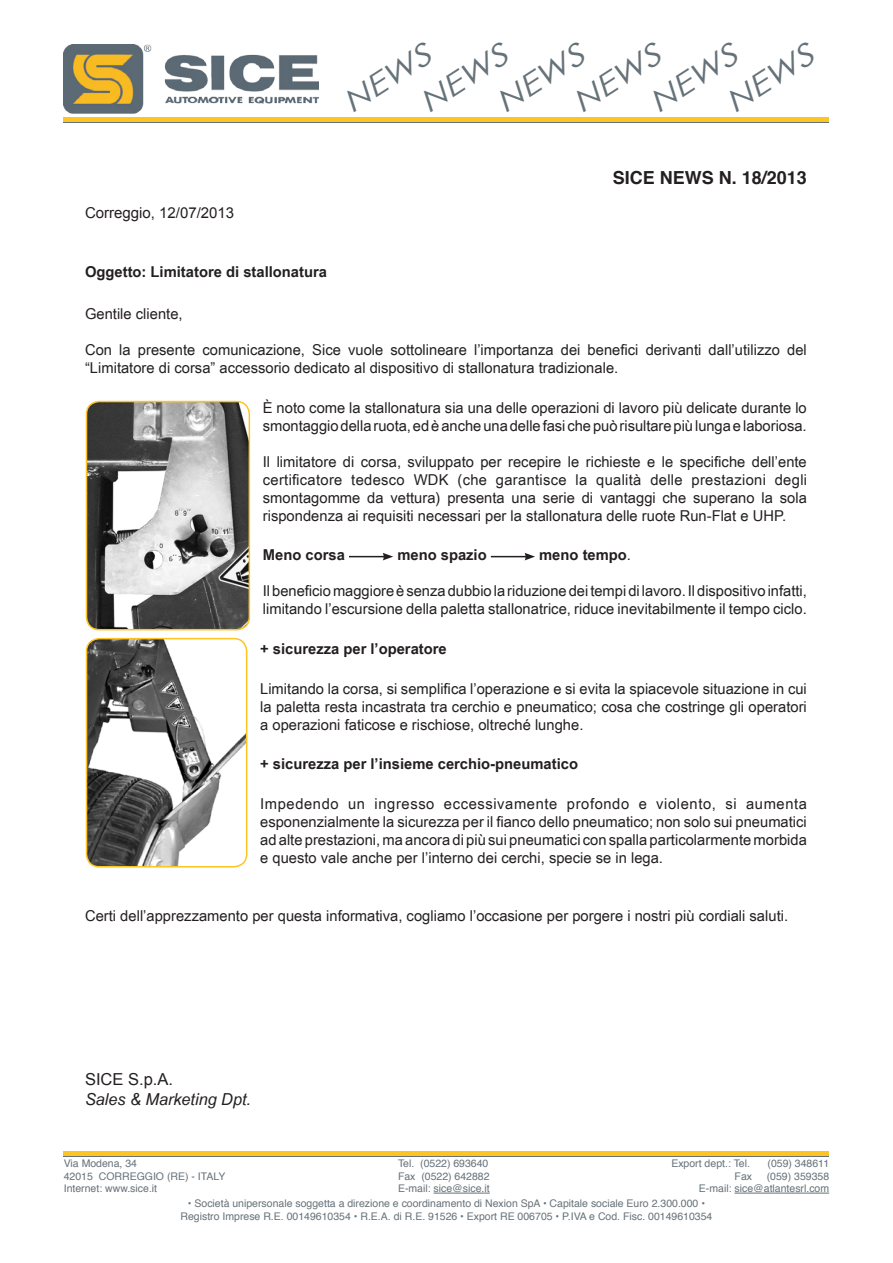
<style>
.page{position:relative;width:893px;height:1263px;background:#fff}
.page>*{position:absolute;margin:0;border:0;box-sizing:border-box;transform-origin:0 0}
.t1{font:italic 30px "Century Gothic";color:#667279;scale:1.2 1}
.t2{font:700 18px "Helvetica";color:#231f20}
.t3{font:italic 16.5px "Arial Narrow";color:#231f20;scale:1.2 1}
.t4{font:16.5px "Arial";color:#231f20}
.Corpo_del_testo{font:15px/18px "Arial Narrow";color:#231f20;scale:1.2 1}
.Corpo_del_testo-2{font:700 15px "Arial Narrow";color:#231f20;scale:1.2 1}
.t5{font:15px "Arial";color:#231f20}
.t6{font:10.5px "Helvetica";color:#667279}
.s1{font-weight:400}
</style>
<div class="page">
<img style="left:64px;top:45px;width:254px;height:69px">
<svg style="left:64px;top:121px;width:765px;height:2px;background:#b29b4d"></svg>
<hr style="left:64px;top:117px;width:765px;height:4px;background:#fec422">
<svg style="left:64px;top:1155px;width:765px;height:2px;background:#b29b4d"></svg>
<hr style="left:64px;top:1151px;width:765px;height:4px;background:#fec422">
<hr style="left:434px;top:1193px;width:56px;height:1px;background:#667279">
<hr style="left:734px;top:1193px;width:95px;height:1px;background:#667279">
<img style="left:86px;top:401px;width:163px;height:229px">
<div style="left:86px;top:401px;width:164px;height:229px;border:2px solid #fec422;border-radius:13px"></div>
<img style="left:87px;top:639px;width:160px;height:228px">
<div style="left:86px;top:638px;width:161px;height:229px;border:2px solid #fec422;border-radius:13px"></div>
<hr style="left:349px;top:556px;width:36px;height:1px;background:#231f20">
<svg style="left:383px;top:553px;width:10px;height:7px"></svg>
<hr style="left:491px;top:556px;width:36px;height:1px;background:#231f20">
<svg style="left:525px;top:553px;width:10px;height:7px"></svg>
<p class="t1" style="left:336px;top:89px;width:84px;rotate:-33deg">NEWS</p>
<p class="t1" style="left:412px;top:89px;width:84px;rotate:-33deg">NEWS</p>
<p class="t1" style="left:489px;top:89px;width:84px;rotate:-33deg">NEWS</p>
<p class="t1" style="left:565px;top:89px;width:84px;rotate:-33deg">NEWS</p>
<p class="t1" style="left:642px;top:89px;width:84px;rotate:-33deg">NEWS</p>
<p class="t1" style="left:718px;top:89px;width:84px;rotate:-33deg">NEWS</p>
<p class="t5" style="left:85px;top:203px;width:151px">Correggio, 12/07/2013</p>
<p class="t2" style="left:613px;top:163px;width:196px">SICE NEWS N. 18/2013</p>
<p class="Corpo_del_testo-2" style="left:85px;top:260px;width:203px">Oggetto: Limitatore di stallonatura</p>
<p class="Corpo_del_testo" style="left:85px;top:304px;width:83px">Gentile cliente,</p>
<p class="Corpo_del_testo" style="left:85px;top:340px;width:603px">Con la presente comunicazione, Sice vuole sottolineare l’importanza dei benefici derivanti dall’utilizzo del “Limitatore di corsa” accessorio dedicato al dispositivo di stallonatura tradizionale.</p>
<p class="Corpo_del_testo" style="left:263px;top:398px;width:455px">È noto come la stallonatura sia una delle operazioni di lavoro più delicate durante lo smontaggio della ruota, ed è anche una delle fasi che può risultare più lunga e laboriosa.</p>
<p class="Corpo_del_testo" style="left:263px;top:452px;width:455px;text-align:justify">Il limitatore di corsa, sviluppato per recepire le richieste e le specifiche dell’ente certificatore tedesco WDK (che garantisce la qualità delle prestazioni degli smontagomme da vettura) presenta una serie di vantaggi che superano la sola rispondenza ai requisiti necessari per la stallonatura delle ruote Run-Flat e UHP.</p>
<p class="Corpo_del_testo-2" style="left:263px;top:544px;width:70px">Meno corsa</p>
<p class="Corpo_del_testo-2" style="left:397px;top:544px;width:76px">meno spazio</p>
<p class="Corpo_del_testo-2" style="left:539px;top:544px;width:78px">meno tempo<span class="s1">.</span></p>
<p class="Corpo_del_testo" style="left:263px;top:582px;width:455px">Il beneficio maggiore è senza dubbio la riduzione dei tempi di lavoro. Il dispositivo infatti, limitando l’escursione della paletta stallonatrice, riduce inevitabilmente il tempo ciclo.</p>
<p class="Corpo_del_testo-2" style="left:260px;top:637px;width:157px">+ sicurezza per l’operatore</p>
<p class="Corpo_del_testo" style="left:260px;top:679px;width:457px;text-align:justify">Limitando la corsa, si semplifica l’operazione e si evita la spiacevole situazione in cui la paletta resta incastrata tra cerchio e pneumatico; cosa che costringe gli operatori a operazioni faticose e rischiose, oltreché lunghe.</p>
<p class="Corpo_del_testo-2" style="left:260px;top:753px;width:266px">+ sicurezza per l’insieme cerchio-pneumatico</p>
<p class="Corpo_del_testo" style="left:260px;top:794px;width:457px;text-align:justify">Impedendo un ingresso eccessivamente profondo e violento, si aumenta esponenzialmente la sicurezza per il fianco dello pneumatico; non solo sui pneumatici ad alte prestazioni, ma ancora di più sui pneumatici con spalla particolarmente morbida e questo vale anche per l’interno dei cerchi, specie se in lega.</p>
<p class="Corpo_del_testo" style="left:85px;top:906px;width:587px">Certi dell’apprezzamento per questa informativa, cogliamo l’occasione per porgere i nostri più cordiali saluti.</p>
<p class="t4" style="left:85px;top:1068px;width:90px">SICE S.p.A.</p>
<p class="t3" style="left:85px;top:1087px;width:140px">Sales &amp; Marketing Dpt.</p>
<p class="t6" style="left:64px;top:1155px;width:75px">Via Modena, 34</p>
<p class="t6" style="left:64px;top:1168px;width:163px">42015 CORREGGIO (RE) - ITALY</p>
<p class="t6" style="left:64px;top:1180px;width:95px">Internet: www.sice.it</p>
<p class="t6" style="left:398px;top:1155px;width:92px">Tel. (0522) 693640</p>
<p class="t6" style="left:398px;top:1168px;width:93px">Fax (0522) 642882</p>
<p class="t6" style="left:398px;top:1180px;width:93px">E-mail: sice@sice.it</p>
<p class="t6" style="left:671px;top:1155px;width:80px">Export dept.: Tel.</p>
<p class="t6" style="left:767px;top:1155px;width:63px">(059) 348611</p>
<p class="t6" style="left:735px;top:1168px;width:19px">Fax</p>
<p class="t6" style="left:767px;top:1168px;width:64px">(059) 359358</p>
<p class="t6" style="left:699px;top:1180px;width:132px">E-mail: sice@atlantesrl.com</p>
<p class="t6" style="left:188px;top:1195px;width:519px">• Società unipersonale soggetta a direzione e coordinamento di Nexion SpA • Capitale sociale Euro 2.300.000 •</p>
<p class="t6" style="left:181px;top:1208px;width:533px">Registro Imprese R.E. 00149610354 • R.E.A. di R.E. 91526 • Export RE 006705 • P.IVA e Cod. Fisc. 00149610354</p>
</div>
